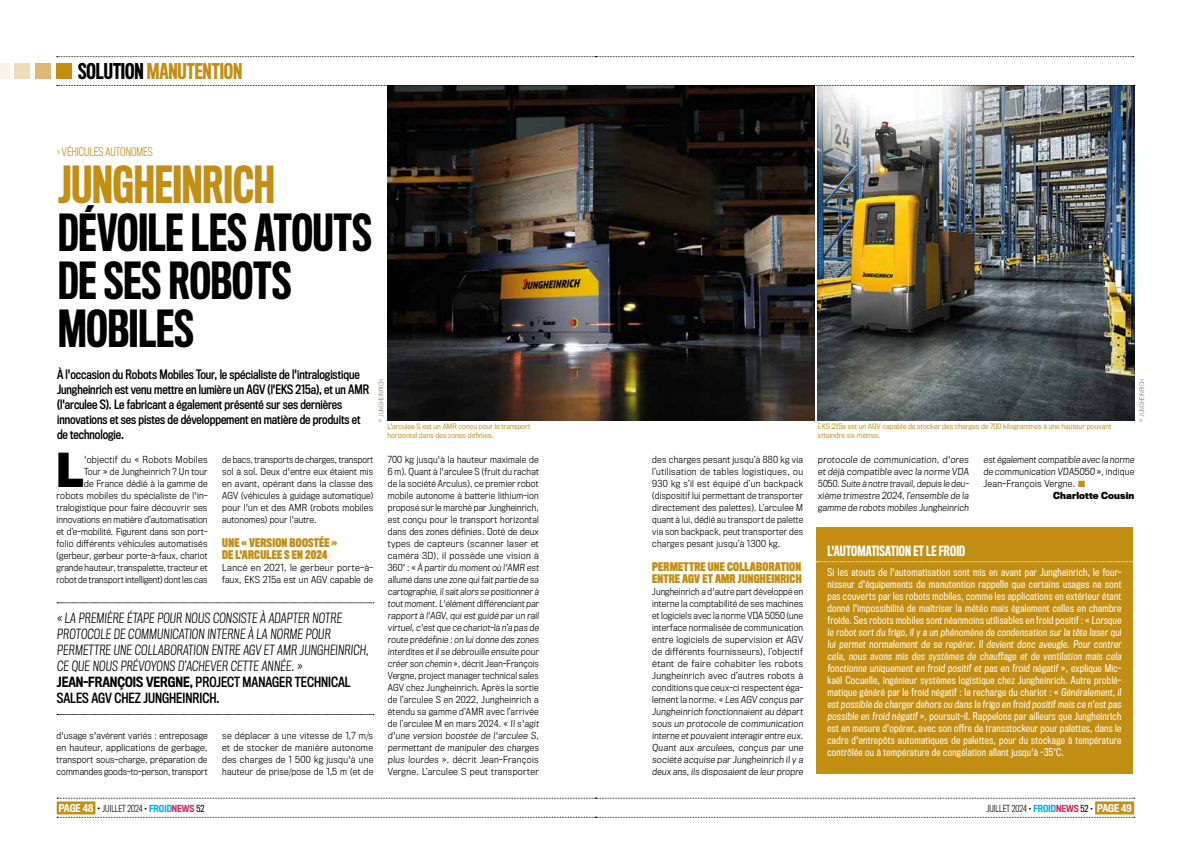
<style>
.page{position:relative;width:1191px;height:842px;background:#fff}
.page>*{position:absolute;margin:0;border:0;box-sizing:border-box;transform-origin:0 0}
.t1{font:500 47px/48px "Titling Gothic FB Comp";color:#000;scale:.96 1}
.t2{font:500 47px "Titling Gothic FB Comp";letter-spacing:-.005em;color:#c38e14;scale:.96 1}
.t3{font:700 43.3px "Titling Gothic FB Narrow";color:#000}
.t4{font:500 20px "Titling Gothic FB Comp";color:#c38e14}
.t5{font:300 13px/16px "Titling Gothic FB Cond";color:#000}
.t6{font:13px/16px "Titling Gothic FB Cond Standard";color:#000}
.t7{font:500 13px "Titling Gothic FB Comp";letter-spacing:.01em;color:#fff}
.t8{font:12px/15px "Titling Gothic FB Cond Standard";letter-spacing:-.005em;color:#000}
.t9{font:700 11px/12px "Titling Gothic FB Comp";letter-spacing:.015em;color:#c38e14}
.t10{font:300 11px "Titling Gothic FB Cond";letter-spacing:-.005em;color:#c38e14}
.t11{font:10px/12px "Titling Gothic FB Cond";letter-spacing:.03em;color:#fff;text-align:justify}
.t12{font:300 9px/12px "Titling Gothic FB Narrow";letter-spacing:.025em;color:#000;text-align:justify}
.t13{font:300 9px/12px "Titling Gothic FB Narrow";letter-spacing:.025em;color:#000;text-align:right;scale:1.04 1}
.t14{font:300 9px "Titling Gothic FB Cond";color:#000}
.t15{font:300 9px/12px "Titling Gothic FB Narrow";letter-spacing:.025em;color:#000;scale:1.05 1}
.t16{font:700 9px "Titling Gothic FB Narrow";letter-spacing:.01em;color:#000}
.t17{font:7px/9px "Titling Gothic FB Narrow";color:#c38e14}
.t18{font:300 6px "Titling Gothic FB Narrow";color:#898175}
.s1{color:#000}
.s2{font-family:"Titling Gothic FB Cond";font-weight:500}
.s3{color:#c38e14}
.s4{font-weight:500;font-size:10px;color:#fff}
.s5{font-weight:400;font-size:10px}
.s6{font-weight:400}
.s7{font-weight:500;color:#00aee6}
.s8{font-weight:500;color:#d4295b}
.s9{font-weight:500;font-size:10px;color:#c38e14}
</style>
<div class="page">
<img style="left:387px;top:86px;width:427px;height:334px">
<div style="left:816px;top:527px;width:316px;height:247px;background:#c38e14"></div>
<svg style="left:816px;top:561px;width:317px;height:1px"></svg>
<svg style="left:57px;top:602px;width:317px;height:1px"></svg>
<svg style="left:57px;top:714px;width:317px;height:1px"></svg>
<img style="left:817px;top:86px;width:317px;height:334px">
<svg style="left:57px;top:85px;width:1077px;height:1px"></svg>
<div style="left:56px;top:63px;width:16px;height:16px;background:#c38e14"></div>
<div style="left:35px;top:63px;width:16px;height:16px;background:#ddb876"></div>
<div style="left:14px;top:63px;width:16px;height:16px;background:#eedbb9"></div>
<div style="left:0;top:63px;width:9px;height:16px;background:#faf3e8"></div>
<div style="left:57px;top:801px;width:38px;height:13px;background:#c38e14"></div>
<svg style="left:57px;top:56px;width:1076px;height:1px"></svg>
<svg style="left:57px;top:817px;width:1077px;height:1px"></svg>
<svg style="left:57px;top:798px;width:1077px;height:1px"></svg>
<div style="left:1095px;top:801px;width:39px;height:13px;background:#c38e14"></div>
<h3 class="t4" style="left:78px;top:60px;width:166px"><span class="s1">SOLUTION</span> MANUTENTION</h3>
<p class="t10" style="left:58px;top:145px;width:97px">› VÉHICULES AUTONOMES</p>
<h1 class="t2" style="left:58px;top:158px;width:227px">JUNGHEINRICH</h1>
<h1 class="t1" style="left:58px;top:211px;width:328px">DÉVOILE LES ATOUTS<br>DE SES ROBOTS<br>MOBILES</h1>
<p class="t8" style="left:57px;top:367px;width:314px">À l'occasion du Robots Mobiles Tour, le spécialiste de l'intralogistique Jungheinrich est venu mettre en lumière un AGV (l'EKS 215a), et un AMR (l'arculee S). Le fabricant a également présenté sur ses dernières innovations et ses pistes de développement en matière de produits et de technologie.</p>
<p class="t18" style="left:378px;top:422px;width:44px;rotate:-90deg">© JUNGHEINRICH</p>
<p class="t17" style="left:387px;top:422px;width:144px">L'arculee S est un AMR conçu pour le transport horizontal dans des zones définies.</p>
<h2 class="t3" style="left:57px;top:445px;width:29px">L</h2>
<p class="t13" style="left:57px;top:453px;width:147px">'objectif du « Robots Mobiles<br>Tour » de Jungheinrich ? Un tour<br>de France dédié à la gamme de robots mobiles du spécialiste de l'in&shy;tralogistique pour faire découvrir ses innovations en matière d’automatisation et d’e-mobilité. Figurent dans son port&shy;folio différents véhicules automatisés (gerbeur, gerbeur porte-à-faux, chariot grande hauteur, transpalette, tracteur et robot de transport intelligent) dont les cas</p>
<p class="t12" style="left:222px;top:453px;width:152px">de bacs, transports de charges, transport sol à sol. Deux d'entre eux étaient mis en avant, opérant dans la classe des AGV (véhicules à guidage automatique) pour l'un et des AMR (robots mobiles autonomes) pour l'autre.</p>
<p class="t9" style="left:222px;top:537px;width:116px">UNE « VERSION BOOSTÉE »<br>DE L'ARCULEE S EN 2024</p>
<p class="t15" style="left:222px;top:561px;width:145px">Lancé en 2021, le gerbeur porte-à&shy;faux, EKS 215a est un AGV capable de</p>
<h3 class="t5" style="left:57px;top:610px;width:315px">« LA PREMIÈRE ÉTAPE POUR NOUS CONSISTE À ADAPTER NOTRE PROTOCOLE DE COMMUNICATION INTERNE À LA NORME POUR PERMETTRE UNE COLLABORATION ENTRE AGV ET AMR JUNGHEINRICH, CE QUE NOUS PRÉVOYONS D’ACHEVER CETTE ANNÉE. »</h3>
<h3 class="t6" style="left:57px;top:674px;width:295px"><span class="s2">JEAN-FRANÇOIS VERGNE,</span> PROJECT MANAGER TECHNICAL<br>SALES AGV CHEZ JUNGHEINRICH.</h3>
<p class="t12" style="left:57px;top:729px;width:152px">d'usage s'avèrent variés : entreposage en hauteur, applications de gerbage, transport sous-charge, préparation de commandes goods-to-person, transport</p>
<p class="t12" style="left:222px;top:729px;width:152px">se déplacer à une vitesse de 1,7 m/s et de stocker de manière autonome des charges de 1 500 kg jusqu'à une hauteur de prise/pose de 1,5 m (et de</p>
<p class="t12" style="left:388px;top:453px;width:153px;text-align:left">700 kg jusqu'à la hauteur maximale de 6 m). Quant à l'arculee S (fruit du rachat de la société Arculus), ce premier robot mobile autonome à batterie lithium-ion proposé sur le marché par Jungheinrich, est conçu pour le transport horizontal dans des zones définies. Doté de deux types de capteurs (scanner laser et caméra 3D), il possède une vision à 360° : « À partir du moment où l'AMR est allumé dans une zone qui fait partie de sa cartographie, il sait alors se positionner à tout moment. L'élément différenciant par rapport à l'AGV, qui est guidé par un rail virtuel, c'est que ce chariot-là n’a pas de route prédéfinie : on lui donne des zones interdites et il se débrouille ensuite pour créer son chemin », décrit Jean-François Vergne, project manager technical sales AGV chez Jungheinrich. Après la sortie de l’arculee S en 2022, Jungheinrich a étendu sa gamme d’AMR avec l’arrivée de l’arculee M en mars 2024. « Il s'agit d'une version boostée de l'arculee S, permettant de manipuler des charges plus lourdes », décrit Jean-François Vergne. L’arculee S peut transporter</p>
<p class="t12" style="left:652px;top:453px;width:152px">des charges pesant jusqu’à 880 kg via l’utilisation de tables logistiques, ou 930 kg s’il est équipé d’un backpack (dispositif lui permettant de transporter directement des palettes). L’arculee M quant à lui, dédié au transport de palette via son backpack, peut transporter des charges pesant jusqu’à 1300 kg.</p>
<p class="t9" style="left:652px;top:561px;width:151px">PERMETTRE UNE COLLABORATION<br>ENTRE AGV ET AMR JUNGHEINRICH</p>
<p class="t12" style="left:652px;top:585px;width:153px;text-align:left">Jungheinrich a d'autre part développé en interne la comptabilité de ses machines et logiciels avec la norme VDA 5050 (une interface normalisée de communication entre logiciels de supervision et AGV de différents fournisseurs), l’objectif étant de faire cohabiter les robots Jungheinrich avec d’autres robots à conditions que ceux-ci respectent éga&shy;lement la norme. « Les AGV conçus par Jungheinrich fonctionnaient au départ sous un protocole de communication interne et pouvaient interagir entre eux.<br>Quant aux arculees, conçus par une société acquise par Jungheinrich il y a deux ans, ils disposaient de leur propre</p>
<p class="t17" style="left:818px;top:422px;width:295px">EKS 215a est un AGV capable de stocker des charges de 700 kilogrammes à une hauteur pouvant atteindre six mètres.</p>
<p class="t18" style="left:1138px;top:422px;width:44px;rotate:-90deg">© JUNGHEINRICH</p>
<p class="t12" style="left:817px;top:453px;width:153px">protocole de communication, d'ores et déjà compatible avec la norme VDA 5050. Suite à notre travail, depuis le deu&shy;xième trimestre 2024, l’ensemble de la gamme de robots mobiles Jungheinrich</p>
<p class="t12" style="left:983px;top:453px;width:153px">est également compatible avec la norme</p>
<p class="t12" style="left:983px;top:465px;width:152px">de communication VDA5050 », indique</p>
<p class="t12" style="left:983px;top:477px;width:103px">Jean-François Vergne. <span class="s3">■</span></p>
<p class="t16" style="left:1053px;top:490px;width:83px">Charlotte Cousin</p>
<h3 class="t7" style="left:827px;top:543px;width:139px">L'AUTOMATISATION ET LE FROID</h3>
<p class="t11" style="left:827px;top:567px;width:296px">Si les atouts de l'automatisation sont mis en avant par Jungheinrich, le four&shy;nisseur d'équipements de manutention rappelle que certains usages ne sont pas couverts par les robots mobiles, comme les applications en extérieur étant donné l'impossibilité de maîtriser la météo mais également celles en chambre froide. Ses robots mobiles sont néanmoins utilisables en froid positif : « Lorsque le robot sort du frigo, il y a un phénomène de condensation sur la tête laser qui lui permet normalement de se repérer. Il devient donc aveugle. Pour contrer cela, nous avons mis des systèmes de chauffage et de ventilation mais cela fonctionne uniquement en froid positif et pas en froid négatif », explique Mic&shy;kaël Cocuelle, ingénieur systèmes logistique chez Jungheinrich. Autre problé&shy;matique généré par le froid négatif : la recharge du chariot : « Généralement, il est possible de charger dehors ou dans le frigo en froid positif mais ce n'est pas possible en froid négatif », poursuit-il. Rappelons par ailleurs que Jungheinrich est en mesure d'opérer, avec son offre de transstockeur pour palettes, dans le cadre d'entrepôts automatiques de palettes, pour du stockage à température contrôlée ou à température de congélation allant jusqu'à -35°C.</p>
<p class="t14" style="left:59px;top:803px;width:147px"><span class="s4">PAGE 48</span> <span class="s5">•</span> JUILLET 2024 <span class="s6">•</span> <span class="s7">FROID</span><span class="s8">NEWS</span> <span class="s6">52</span></p>
<p class="t14" style="left:986px;top:803px;width:149px">JUILLET 2024 <span class="s6">•</span> <span class="s7">FROID</span><span class="s8">NEWS</span> <span class="s6">52 •</span> <span class="s4">PAGE 49</span><span class="s9">.</span></p>
</div>
